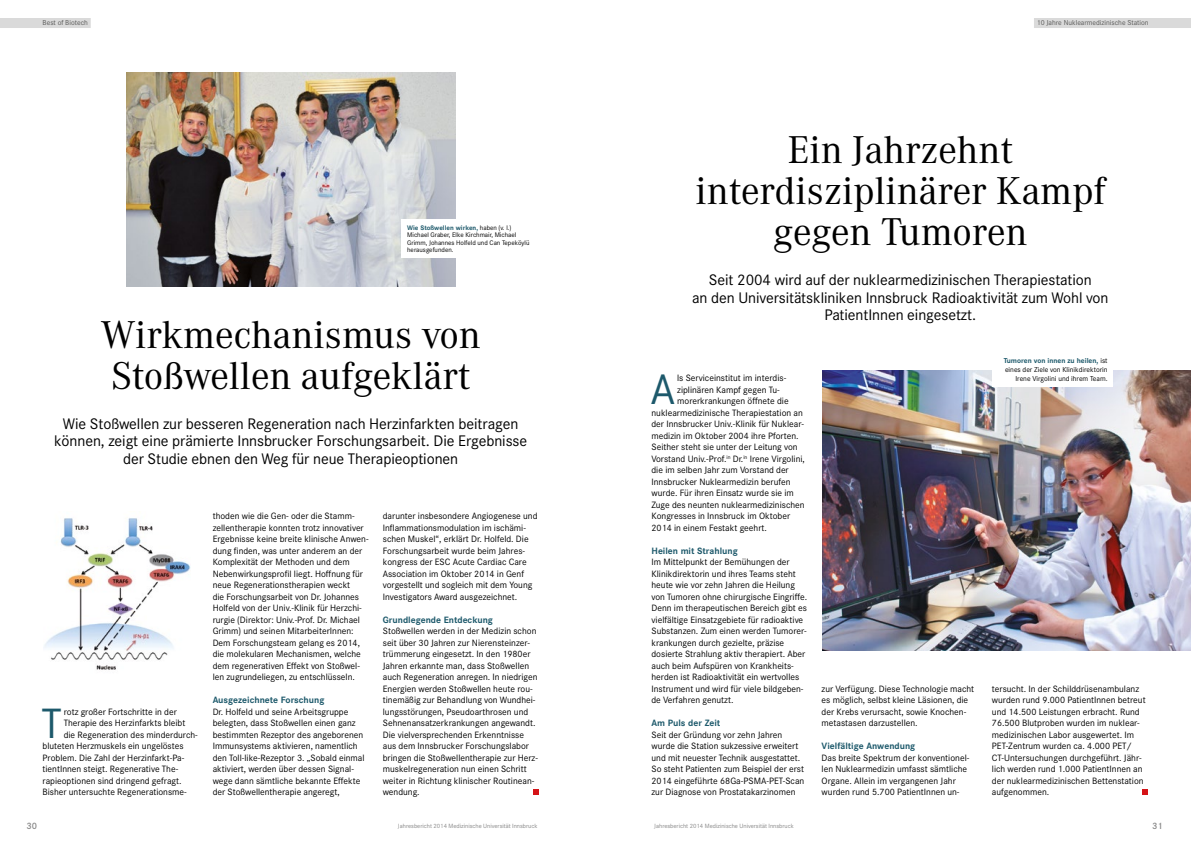
<style>
.page{position:relative;width:1191px;height:842px;background:#fff}
.page>*{position:absolute;margin:0;border:0;box-sizing:border-box;transform-origin:0 0}
.t1{font:41.6px "Corporate S";color:#1d596b}
.t2{font:38px/41px "Corporate A";color:#000;text-align:center}
.t3{font:15px/17.5px "Corporate S";letter-spacing:-.005em;color:#000;text-align:center}
.t4{font:9px/11.5px "Corporate S";color:#000}
.t5{font:700 9px "Corporate S";color:#1d596b}
.t6{font:500 9px "Corporate S";color:#878787}
.t7{font:7px/9px "Corporate S";color:#000;text-align:right}
.t8{font:7px "Corporate S";color:#575756}
.t9{font:6.5px/7.5px "Corporate S";color:#000}
.t10{font:6px "Corporate S";color:#878787}
.s1{font-weight:700;color:#1d596b}
</style>
<div class="page">
<div style="left:0;top:18px;width:91px;height:10px;background:#dadada"></div>
<div style="left:1034px;top:18px;width:157px;height:10px;background:#dadada"></div>
<img style="left:822px;top:370px;width:369px;height:281px">
<svg style="left:1142px;top:790px;width:5px;height:5px"></svg>
<svg style="left:533px;top:790px;width:6px;height:5px"></svg>
<img style="left:126px;top:73px;width:329px;height:213px">
<img style="left:44px;top:518px;width:146px;height:152px">
<div style="left:401px;top:219px;width:135px;height:39px;background:#fff"></div>
<div style="left:992px;top:352px;width:121px;height:35px;background:#fff"></div>
<p class="t8" style="left:43px;top:19px;width:47px">Best of Biotech</p>
<p class="t8" style="left:1036px;top:19px;width:113px">10 Jahre Nuklearmedizinische Station</p>
<p class="t9" style="left:407px;top:224px;width:124px"><span class="s1">Wie Stoßwellen wirken,</span> haben (v. l.)<br>Michael Graber, Elke Kirchmair, Michael Grimm, Johannes Holfeld und Can Tepeköylü herausgefunden.</p>
<h2 class="t2" style="left:101px;top:314px;width:382px;text-align:left">Wirkmechanismus von<br>Stoßwellen aufgeklärt</h2>
<h3 class="t3" style="left:54px;top:415px;width:475px">Wie Stoßwellen zur besseren Regeneration nach Herzinfarkten beitragen können, zeigt eine prämierte Innsbrucker Forschungsarbeit. Die Ergebnisse der Studie ebnen den Weg für neue Therapieoptionen</h3>
<h1 class="t1" style="left:42px;top:699px;width:22px">T</h1>
<p class="t4" style="left:64px;top:706px;width:115px">rotz großer Fortschritte in der</p>
<p class="t4" style="left:64px;top:717px;width:123px">Therapie des Herzinfarkts bleibt</p>
<p class="t4" style="left:64px;top:729px;width:136px">die Regeneration des minderdurch-</p>
<p class="t4" style="left:43px;top:740px;width:143px">bluteten Herzmuskels ein ungelöstes</p>
<p class="t4" style="left:43px;top:752px;width:143px">Problem. Die Zahl der Herzinfarkt-Pa-</p>
<p class="t4" style="left:43px;top:763px;width:137px">tientInnen steigt. Regenerative The-</p>
<p class="t4" style="left:43px;top:775px;width:141px">rapieoptionen sind dringend gefragt.</p>
<p class="t4" style="left:43px;top:786px;width:146px">Bisher untersuchte Regenerationsme-</p>
<p class="t4" style="left:213px;top:510px;width:157px">thoden wie die Gen- oder die Stamm&shy;zellentherapie konnten trotz innovativer Ergebnisse keine breite klinische Anwen&shy;dung finden, was unter anderem an der Komplexität der Methoden und dem Nebenwirkungsprofil liegt. Hoffnung für neue Regenerationstherapien weckt<br>die Forschungsarbeit von Dr. Johannes Holfeld von der Univ.-Klinik für Herzchi&shy;rurgie (Direktor: Univ.-Prof. Dr. Michael Grimm) und seinen MitarbeiterInnen:<br>Dem Forschungsteam gelang es 2014, die molekularen Mechanismen, welche dem regenerativen Effekt von Stoßwel&shy;len zugrundeliegen, zu entschlüsseln.</p>
<p class="t5" style="left:213px;top:694px;width:113px">Ausgezeichnete Forschung</p>
<p class="t4" style="left:213px;top:706px;width:153px">Dr. Holfeld und seine Arbeitsgruppe belegten, dass Stoßwellen einen ganz bestimmten Rezeptor des angeborenen Immunsystems aktivieren, namentlich den Toll-like-Rezeptor 3. „Sobald einmal aktiviert, werden über dessen Signal&shy;wege dann sämtliche bekannte Effekte der Stoßwellentherapie angeregt,</p>
<p class="t4" style="left:383px;top:510px;width:156px">darunter insbesondere Angiogenese und Inflammationsmodulation im ischämi&shy;schen Muskel“, erklärt Dr. Holfeld. Die Forschungsarbeit wurde beim Jahres&shy;kongress der ESC Acute Cardiac Care Association im Oktober 2014 in Genf vorgestellt und sogleich mit dem Young Investigators Award ausgezeichnet.</p>
<p class="t5" style="left:383px;top:614px;width:112px">Grundlegende Entdeckung</p>
<p class="t4" style="left:383px;top:625px;width:157px">Stoßwellen werden in der Medizin schon seit über 30 Jahren zur Nierensteinzer&shy;trümmerung eingesetzt. In den 1980er Jahren erkannte man, dass Stoßwellen auch Regeneration anregen. In niedrigen Energien werden Stoßwellen heute rou&shy;tinemäßig zur Behandlung von Wundhei&shy;lungsstörungen, Pseudoarthrosen und Sehnenansatzerkrankungen angewandt.<br>Die vielversprechenden Erkenntnisse aus dem Innsbrucker Forschungslabor bringen die Stoßwellentherapie zur Herz&shy;muskelregeneration nun einen Schritt weiter in Richtung klinischer Routinean&shy;wendung.</p>
<h2 class="t2" style="left:695px;top:129px;width:411px">Ein Jahrzehnt interdisziplinärer Kampf gegen Tumoren</h2>
<h3 class="t3" style="left:692px;top:271px;width:418px">Seit 2004 wird auf der nuklearmedizinischen Therapiestation<br>an den Universitätskliniken Innsbruck Radioaktivität zum Wohl von<br>PatientInnen eingesetzt.</h3>
<h1 class="t1" style="left:650px;top:365px;width:26px">A</h1>
<p class="t4" style="left:677px;top:372px;width:111px">ls Serviceinstitut im interdis-</p>
<p class="t4" style="left:677px;top:384px;width:104px">ziplinären Kampf gegen Tu-</p>
<p class="t4" style="left:677px;top:395px;width:113px">morerkrankungen öffnete die</p>
<p class="t4" style="left:651px;top:407px;width:153px">nuklearmedizinische Therapiestation an</p>
<p class="t4" style="left:651px;top:418px;width:154px">der Innsbrucker Univ.-Klinik für Nuklear-</p>
<p class="t4" style="left:651px;top:430px;width:149px">medizin im Oktober 2004 ihre Pforten.</p>
<p class="t4" style="left:651px;top:441px;width:148px">Seither steht sie unter der Leitung von</p>
<p class="t4" style="left:651px;top:453px;width:155px">Vorstand Univ.-Prof.<sup>in</sup> Dr.<sup>in</sup> Irene Virgolini,</p>
<p class="t4" style="left:651px;top:464px;width:139px">die im selben Jahr zum Vorstand der</p>
<p class="t4" style="left:651px;top:476px;width:141px">Innsbrucker Nuklearmedizin berufen</p>
<p class="t4" style="left:651px;top:487px;width:144px">wurde. Für ihren Einsatz wurde sie im</p>
<p class="t4" style="left:651px;top:499px;width:155px">Zuge des neunten nuklearmedizinischen</p>
<p class="t4" style="left:651px;top:510px;width:140px">Kongresses in Innsbruck im Oktober</p>
<p class="t4" style="left:651px;top:522px;width:117px">2014 in einem Festakt geehrt.</p>
<p class="t5" style="left:651px;top:545px;width:88px">Heilen mit Strahlung</p>
<p class="t4" style="left:651px;top:556px;width:157px">Im Mittelpunkt der Bemühungen der Klinikdirektorin und ihres Teams steht heute wie vor zehn Jahren die Heilung von Tumoren ohne chirurgische Eingriffe.<br>Denn im therapeutischen Bereich gibt es vielfältige Einsatzgebiete für radioaktive Substanzen. Zum einen werden Tumorer&shy;krankungen durch gezielte, präzise dosierte Strahlung aktiv therapiert. Aber auch beim Aufspüren von Krankheits&shy;herden ist Radioaktivität ein wertvolles Instrument und wird für viele bildgeben&shy;de Verfahren genutzt.</p>
<p class="t5" style="left:651px;top:717px;width:70px">Am Puls der Zeit</p>
<p class="t4" style="left:651px;top:729px;width:154px">Seit der Gründung vor zehn Jahren wurde die Station sukzessive erweitert und mit neuester Technik ausgestattet.<br>So steht Patienten zum Beispiel der erst 2014 eingeführte 68Ga-PSMA-PET-Scan zur Diagnose von Prostatakarzinomen</p>
<p class="t4" style="left:821px;top:683px;width:154px">zur Verfügung. Diese Technologie macht es möglich, selbst kleine Läsionen, die der Krebs verursacht, sowie Knochen&shy;metastasen darzustellen.</p>
<p class="t5" style="left:821px;top:740px;width:95px">Vielfältige Anwendung</p>
<p class="t4" style="left:821px;top:752px;width:149px">Das breite Spektrum der konventionel&shy;len Nuklearmedizin umfasst sämtliche Organe. Allein im vergangenen Jahr wurden rund 5.700 PatientInnen un-</p>
<p class="t7" style="left:1003px;top:356px;width:105px"><span class="s1">Tumoren von innen zu heilen,</span> ist eines der Ziele von Klinikdirektorin<br>Irene Virgolini und ihrem Team.</p>
<p class="t4" style="left:992px;top:683px;width:155px">tersucht. In der Schilddrüsenambulanz wurden rund 9.000 PatientInnen betreut und 14.500 Leistungen erbracht. Rund 76.500 Blutproben wurden im nuklear&shy;medizinischen Labor ausgewertet. Im PET-Zentrum wurden ca. 4.000 PET/ CT-Untersuchungen durchgeführt. Jähr&shy;lich werden rund 1.000 PatientInnen an der nuklearmedizinischen Bettenstation aufgenommen.</p>
<p class="t6" style="left:26px;top:820px;width:12px">30</p>
<p class="t10" style="left:398px;top:822px;width:141px">Jahresbericht 2014 Medizinische Universität Innsbruck</p>
<p class="t10" style="left:654px;top:822px;width:141px">Jahresbericht 2014 Medizinische Universität Innsbruck</p>
<p class="t6" style="left:1152px;top:820px;width:12px">31</p>
</div>
